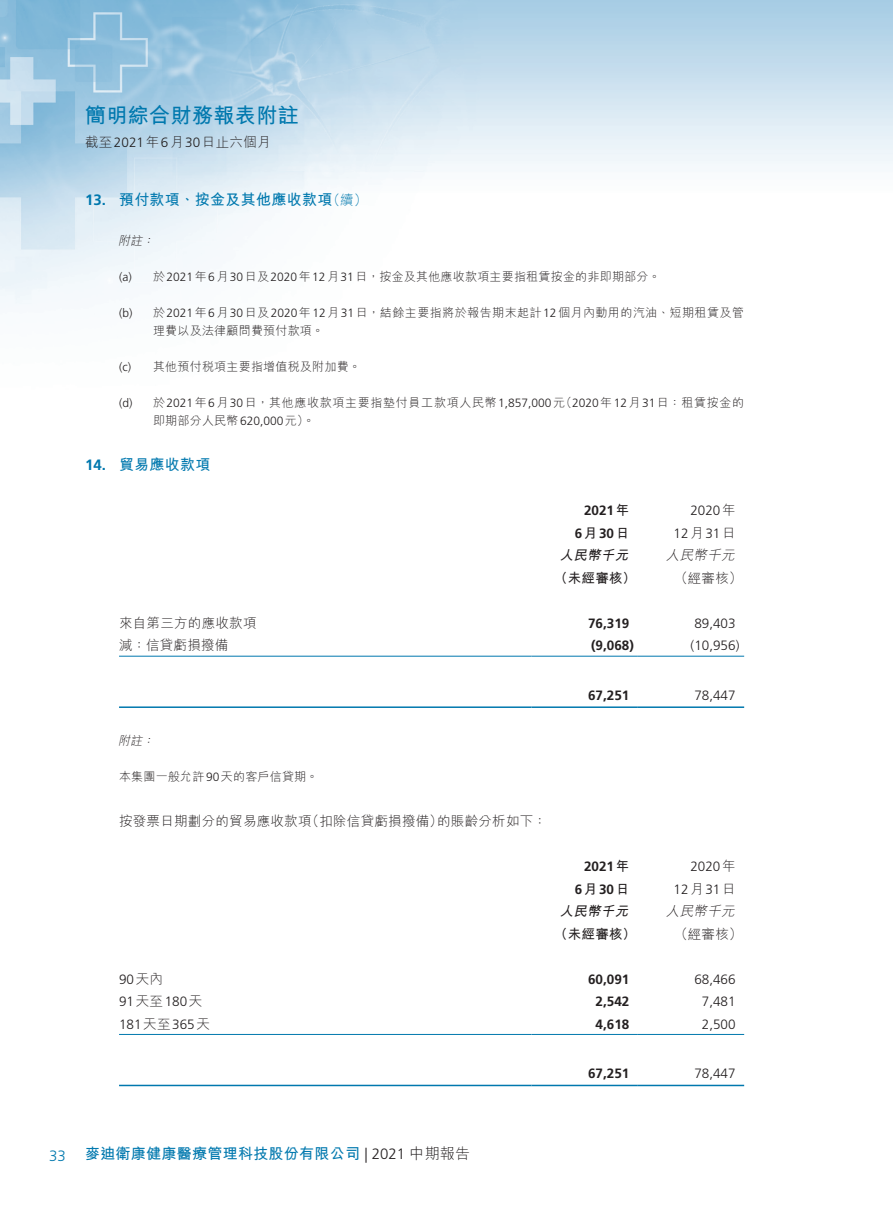
<style>
.page{position:relative;width:893px;height:1212px;background:#fff}
.page>*{position:absolute;margin:0;border:0;box-sizing:border-box;transform-origin:0 0}
.t1{font:700 21px "M Hei HK";letter-spacing:.02em;color:#0078ae}
._01_H1{font:700 15px "M Hei HK";letter-spacing:.02em;color:#0078ae}
._01_H1-2{font:700 15px "Frutiger LT Std";color:#0078ae}
.t2{font:300 15px "Frutiger LT Std";color:#0078ae}
._50_Table_txt{font:300 13.5px "Frutiger LT Std";color:#231f20}
._50_Table_txt-2{font:700 13.5px "Frutiger LT Std";color:#231f20}
._00_txt{font:300 13.5px "M Hei HK";letter-spacing:.02em;color:#231f20}
._50_Table_txt-3{font:300 13.5px "M Hei HK";letter-spacing:.02em;color:#231f20}
._50_Table_txt-4{font:700 13.5px "M Hei HK";letter-spacing:.02em;color:#231f20}
._50_Table_txt-5{font:italic 300 13.5px "M Hei HK";color:#231f20}
._50_Table_txt-6{font:italic 700 13.5px "M Hei HK";color:#231f20}
._01_H1-3{font:300 13.5px "M Hei HK";color:#0078ae}
._06_Notes{font:300 12px "M Hei HK";letter-spacing:.02em;color:#231f20}
._06_Notes-2{font:300 12px "M Hei HK";letter-spacing:.055em;color:#231f20}
._06_Notes-3{font:300 12px "M Hei HK";letter-spacing:.04em;color:#231f20}
._06_Notes-4{font:300 12px "Frutiger LT Std";color:#231f20}
._06_Notes-5{font:italic 300 12px "M Hei HK";color:#231f20}
.s1{font-family:"Frutiger LT Std"}
.s2{font-family:"M Hei HK"}
.s3{font-family:"Frutiger LT Std";font-weight:300;color:#231f20}
.s4{font-weight:300;color:#231f20}
</style>
<div class="page">
<img style="left:0;top:0;width:893px;height:304px">
<hr style="left:119px;top:656px;width:412px;height:1px;background:#0078ae">
<hr style="left:531px;top:656px;width:107px;height:1px;background:#0078ae">
<hr style="left:638px;top:656px;width:106px;height:1px;background:#0078ae">
<hr style="left:119px;top:706px;width:412px;height:2px;background:#0078ae">
<hr style="left:531px;top:706px;width:107px;height:2px;background:#0078ae">
<hr style="left:638px;top:706px;width:106px;height:2px;background:#0078ae">
<hr style="left:119px;top:1034px;width:412px;height:1px;background:#0078ae">
<hr style="left:531px;top:1034px;width:107px;height:1px;background:#0078ae">
<hr style="left:638px;top:1034px;width:106px;height:1px;background:#0078ae">
<hr style="left:119px;top:1085px;width:412px;height:1px;background:#0078ae">
<hr style="left:531px;top:1085px;width:107px;height:1px;background:#0078ae">
<hr style="left:638px;top:1085px;width:106px;height:1px;background:#0078ae">
<h1 class="t1" style="left:85px;top:100px;width:215px">簡明綜合財務報表附註</h1>
<p class="_00_txt" style="left:85px;top:135px;width:187px">截至<span class="s1">2021</span>年<span class="s1">6</span>月<span class="s1">30</span>日止六個月</p>
<p class="_01_H1-2" style="left:85px;top:191px;width:22px">13.</p>
<p class="_01_H1-2" style="left:85px;top:456px;width:22px">14.</p>
<p class="_01_H1" style="left:119px;top:188px;width:215px">預付款項、按金及其他應收款項</p>
<p class="_01_H1-3" style="left:327px;top:193px;width:42px">（續(</p>
<p class="_06_Notes-5" style="left:118px;top:235px;width:28px">附註</p>
<p class="_06_Notes-5" style="left:142px;top:235px;width:16px">：</p>
<p class="_06_Notes-4" style="left:119px;top:270px;width:14px">)a(</p>
<p class="_06_Notes" style="left:153px;top:271px;width:509px">於<span class="s1">2021</span>年<span class="s1">6</span>月<span class="s1">30</span>日及<span class="s1">2020</span>年<span class="s1">12</span>月<span class="s1">31</span>日，按金及其他應收款項主要指租賃按金的非即期部分。</p>
<p class="_06_Notes-4" style="left:119px;top:306px;width:15px">)b(</p>
<p class="_06_Notes-3" style="left:153px;top:307px;width:592px">於<span class="s1">2021</span>年<span class="s1">6</span>月<span class="s1">30</span>日及<span class="s1">2020</span>年<span class="s1">12</span>月<span class="s1">31</span>日，結餘主要指將於報告期末起計<span class="s1">12</span>個月內動用的汽油、短期租賃及管</p>
<p class="_06_Notes-4" style="left:119px;top:360px;width:13px">)c(</p>
<p class="_06_Notes" style="left:153px;top:325px;width:172px">理費以及法律顧問費預付款項。</p>
<p class="_06_Notes" style="left:153px;top:361px;width:209px">其他預付稅項主要指增值稅及附加費。</p>
<p class="_06_Notes-4" style="left:119px;top:396px;width:15px">)d(</p>
<p class="_06_Notes-2" style="left:153px;top:397px;width:592px">於<span class="s1">2021</span>年<span class="s1">6</span>月<span class="s1">30</span>日，其他應收款項主要指墊付員工款項人民幣<span class="s1">1,857,000</span> （元 <span class="s1">2020</span>年<span class="s1">12</span>月<span class="s1">31</span>日：租賃按金的</p>
<p class="_06_Notes" style="left:153px;top:415px;width:163px">即期部分人民幣<span class="s1">620,000</span>元。(</p>
<p class="_01_H1" style="left:119px;top:454px;width:93px">貿易應收款項</p>
<p class="_50_Table_txt-3" style="left:119px;top:616px;width:139px">來自第三方的應收款項</p>
<p class="_50_Table_txt-3" style="left:119px;top:638px;width:111px">減：信貸虧損撥備</p>
<p class="_50_Table_txt-2" style="left:584px;top:503px;width:47px">2021<span class="s2">年</span></p>
<p class="_50_Table_txt-2" style="left:575px;top:525px;width:56px">6<span class="s2">月</span>30<span class="s2">日</span></p>
<p class="_50_Table_txt-6" style="left:560px;top:545px;width:74px">人民幣千元</p>
<p class="_50_Table_txt" style="left:690px;top:503px;width:47px">2020<span class="s2">年</span></p>
<p class="_50_Table_txt" style="left:673px;top:525px;width:64px">12<span class="s2">月</span>31<span class="s2">日</span></p>
<p class="_50_Table_txt-5" style="left:666px;top:548px;width:73px">人民幣千元</p>
<p class="_50_Table_txt-4" style="left:554px;top:568px;width:83px">（未經審核）</p>
<p class="_50_Table_txt-3" style="left:674px;top:571px;width:70px">（經審核(</p>
<p class="_50_Table_txt-2" style="left:588px;top:615px;width:43px">76,319</p>
<p class="_50_Table_txt" style="left:694px;top:615px;width:43px">89,403</p>
<p class="_50_Table_txt-2" style="left:591px;top:638px;width:44px">)9,068(</p>
<p class="_50_Table_txt" style="left:691px;top:638px;width:50px">)10,956(</p>
<p class="_06_Notes-5" style="left:118px;top:734px;width:28px">附註</p>
<p class="_06_Notes" style="left:119px;top:770px;width:201px">本集團一般允許<span class="s1">90</span>天的客戶信貸期。</p>
<p class="_06_Notes-5" style="left:142px;top:734px;width:16px">：</p>
<p class="_00_txt" style="left:306px;top:814px;width:138px">（扣除信貸虧損撥備）</p>
<p class="_00_txt" style="left:119px;top:814px;width:194px">按發票日期劃分的貿易應收款項</p>
<p class="_00_txt" style="left:437px;top:814px;width:111px">的賬齡分析如下：</p>
<p class="_50_Table_txt" style="left:119px;top:971px;width:45px">90<span class="s2">天內</span></p>
<p class="_50_Table_txt" style="left:119px;top:994px;width:85px">91<span class="s2">天至</span>180<span class="s2">天</span></p>
<p class="_50_Table_txt" style="left:119px;top:1016px;width:92px">181<span class="s2">天至</span>365<span class="s2">天</span></p>
<p class="_50_Table_txt-2" style="left:588px;top:687px;width:43px">67,251</p>
<p class="_50_Table_txt-2" style="left:584px;top:858px;width:47px">2021<span class="s2">年</span></p>
<p class="_50_Table_txt-2" style="left:575px;top:881px;width:56px">6<span class="s2">月</span>30<span class="s2">日</span></p>
<p class="_50_Table_txt-6" style="left:560px;top:901px;width:74px">人民幣千元</p>
<p class="_50_Table_txt-4" style="left:554px;top:924px;width:83px">（未經審核）</p>
<p class="_50_Table_txt-2" style="left:588px;top:971px;width:43px">60,091</p>
<p class="_50_Table_txt-2" style="left:596px;top:993px;width:35px">2,542</p>
<p class="_50_Table_txt-2" style="left:596px;top:1016px;width:35px">4,618</p>
<p class="_50_Table_txt" style="left:694px;top:687px;width:43px">78,447</p>
<p class="_50_Table_txt" style="left:690px;top:859px;width:47px">2020<span class="s2">年</span></p>
<p class="_50_Table_txt" style="left:673px;top:881px;width:64px">12<span class="s2">月</span>31<span class="s2">日</span></p>
<p class="_50_Table_txt-5" style="left:666px;top:904px;width:73px">人民幣千元</p>
<p class="_50_Table_txt-3" style="left:674px;top:927px;width:70px">（經審核(</p>
<p class="_50_Table_txt" style="left:694px;top:971px;width:43px">68,466</p>
<p class="_50_Table_txt" style="left:702px;top:994px;width:35px">7,481</p>
<p class="_50_Table_txt" style="left:702px;top:1016px;width:35px">2,500</p>
<p class="_50_Table_txt-2" style="left:588px;top:1065px;width:43px">67,251</p>
<p class="_50_Table_txt" style="left:694px;top:1066px;width:43px">78,447</p>
<p class="t2" style="left:49px;top:1147px;width:18px">33</p>
<p class="_01_H1" style="left:85px;top:1143px;width:387px">麥迪衛康健康醫療管理科技股份有限公司 <span class="s3">| 2021</span> <span class="s4">中期報告</span></p>
</div>
